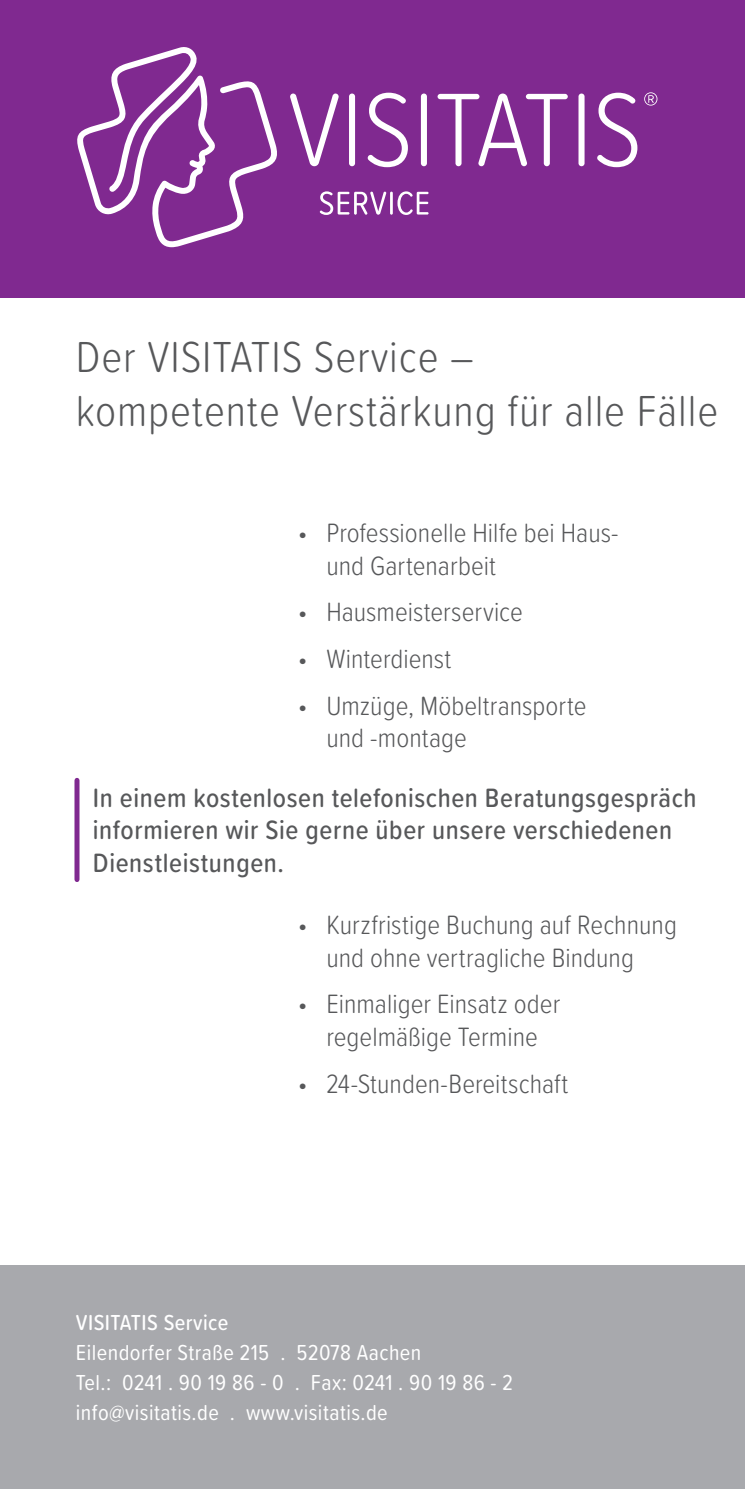
<style>
.page{position:relative;width:745px;height:1489px;background:#fff}
.page>*{position:absolute;margin:0;border:0;box-sizing:border-box;transform-origin:0 0}
.t1{font:300 45px/54px "Proxima Soft Cond";letter-spacing:.02em;color:#57585a}
.t2{font:300 27.5px/32.5px "Proxima Soft Cond";color:#57585a}
.Aufzählung_Seite_1{font:500 27.5px/32.5px "Proxima Soft Cond";letter-spacing:.02em;color:#57585a}
.t3{font:22.5px "Proxima Soft Cond";letter-spacing:.02em;color:#fff}
.t4{font:500 22.5px "Proxima Soft Cond";letter-spacing:.02em;color:#fff}
</style>
<div class="page">
<div style="left:0;top:0;width:744px;height:298px;background:#802990"></div>
<svg style="left:77px;top:47px;width:200px;height:200px"></svg>
<svg style="left:290px;top:93px;width:48px;height:73px"></svg>
<div style="left:349px;top:93px;width:6px;height:73px;background:#fff;border-radius:3px"></div>
<svg style="left:367px;top:93px;width:40px;height:74px"></svg>
<div style="left:420px;top:93px;width:6px;height:73px;background:#fff;border-radius:3px"></div>
<svg style="left:437px;top:93px;width:130px;height:73px"></svg>
<div style="left:578px;top:93px;width:6px;height:73px;background:#fff;border-radius:3px"></div>
<svg style="left:597px;top:93px;width:40px;height:74px"></svg>
<svg style="left:644px;top:92px;width:13px;height:14px"></svg>
<svg style="left:319px;top:191px;width:67px;height:24px"></svg>
<hr style="left:390px;top:192px;width:2px;height:23px;background:#fff">
<svg style="left:397px;top:191px;width:31px;height:24px"></svg>
<div style="left:0;top:1265px;width:744px;height:223px;background:#a8a9ad"></div>
<div style="left:74px;top:780px;width:5px;height:99px;background:#802990"></div>
<p class="t1" style="left:76px;top:327px;width:643px">Der VISITATIS Service –<br>kompetente Verstärkung für alle Fälle</p>
<p class="t2" style="left:326px;top:515px;width:293px;text-indent:-28px">• Professionelle Hilfe bei Haus&shy;und Gartenarbeit</p>
<p class="t2" style="left:298px;top:594px;width:226px">• Hausmeisterservice</p>
<p class="t2" style="left:298px;top:641px;width:155px">• Winterdienst</p>
<p class="t2" style="left:326px;top:688px;width:261px;text-indent:-28px">• Umzüge, Möbeltransporte und -montage</p>
<p class="Aufzählung_Seite_1" style="left:93px;top:780px;width:604px">In einem kostenlosen telefonischen Beratungsgespräch informieren wir Sie gerne über unsere verschiedenen<br>Dienstleistungen.</p>
<p class="t2" style="left:298px;top:907px;width:380px;text-align:center">• Kurzfristige Buchung auf Rechnung und ohne vertragliche Bindung</p>
<p class="t2" style="left:298px;top:986px;width:264px;text-align:center">• Einmaliger Einsatz oder regelmäßige Termine</p>
<p class="t2" style="left:298px;top:1065px;width:272px">• 24-Stunden-Bereitschaft</p>
<p class="t4" style="left:76px;top:1305px;width:154px">VISITATIS Service</p>
<p class="t3" style="left:76px;top:1335px;width:347px">Eilendorfer Straße 215 . 52078 Aachen</p>
<p class="t3" style="left:76px;top:1365px;width:438px">Tel.: 0241 . 90 19 86 - 0 . Fax: 0241 . 90 19 86 - 2</p>
<p class="t3" style="left:76px;top:1395px;width:313px">info@visitatis.de . www.visitatis.de</p>
</div>
